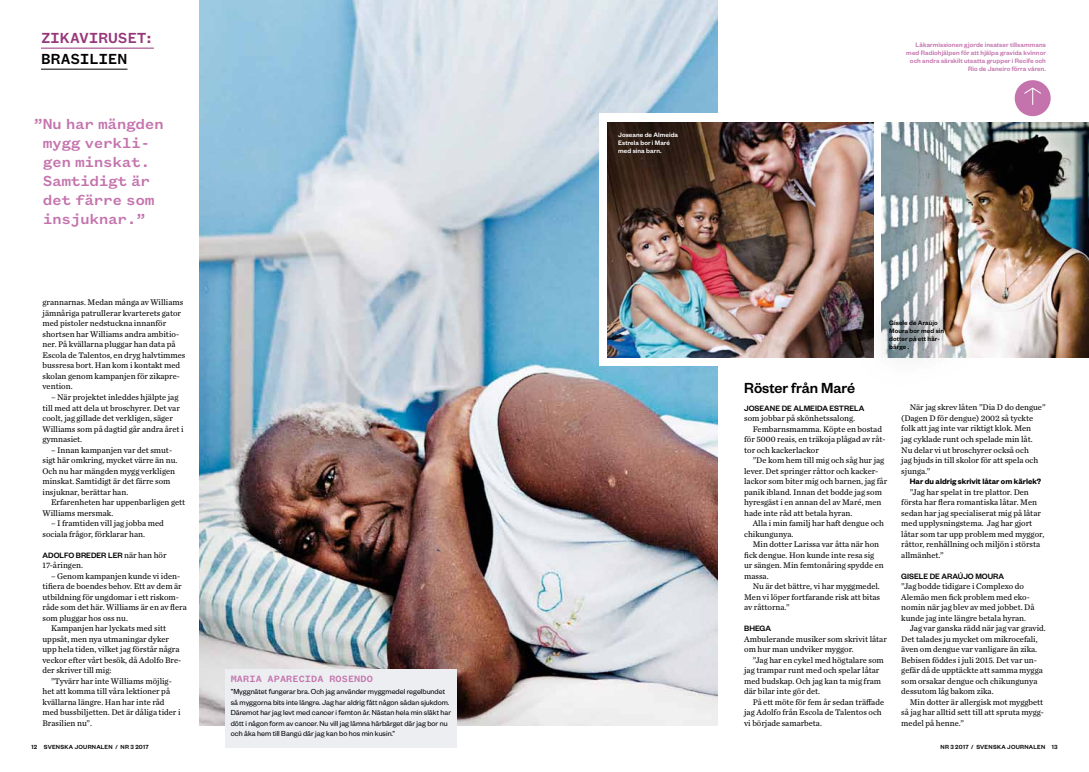
<style>
.page{position:relative;width:1089px;height:772px;background:#fff}
.page>*{position:absolute;margin:0;border:0;box-sizing:border-box;transform-origin:0 0}
.t1{font:500 16px/19px "Founders Grotesk Mono";letter-spacing:-.03em;color:#c473ad;text-align:center}
.t2{font:500 16px "Founders Grotesk";color:#000}
.t3{font:500 16px "Founders Grotesk Mono";letter-spacing:-.015em;color:#96377a}
.t4{font:500 16px "Founders Grotesk Mono";letter-spacing:-.01em;color:#000}
.t5{font:500 10px "Founders Grotesk Mono";color:#c473ad}
.t6{font:8.5px/10.5px "Chronicle Text G2";color:#000}
.t7{font:500 8.5px "Founders Grotesk";color:#000}
.t8{font:600 8.5px "Founders Grotesk";color:#000}
.t9{font:8px/10.5px "Founders Grotesk";color:#000}
.t10{font:500 7px/8px "Founders Grotesk";letter-spacing:.01em;color:#c473ad;text-align:right}
.t11{font:500 7px/8px "Founders Grotesk";letter-spacing:.01em;color:#000}
.t12{font:500 7px/8px "Founders Grotesk";letter-spacing:.01em;color:#fff}
.t13{font:500 6.5px "Founders Grotesk";letter-spacing:.04em;color:#000}
.s1{font-family:"Chronicle Text G2";font-weight:400}
</style>
<div class="page">
<hr style="left:41px;top:48px;width:113px;height:1px;background:#96377a">
<hr style="left:41px;top:69px;width:86px;height:1px;background:#000">
<img style="left:200px;top:0;width:517px;height:725px">
<img style="left:881px;top:122px;width:207px;height:235px">
<div style="left:225px;top:668px;width:232px;height:78px;background:#eceef1"></div>
<div style="left:599px;top:114px;width:280px;height:251px;background:#fff"></div>
<img style="left:608px;top:122px;width:265px;height:235px">
<div style="left:856px;top:286px;width:120px;height:100px;background:#000;opacity:.75"></div>
<div style="left:1014px;top:80px;width:36px;height:36px;background:#c473ad;border-radius:50%"></div>
<svg style="left:1024px;top:87px;width:17px;height:18px"></svg>
<h1 class="t3" style="left:41px;top:29px;width:114px">zikaviruset:</h1>
<h1 class="t4" style="left:41px;top:50px;width:88px">brasilien</h1>
<h1 class="t1" style="left:33px;top:114px;width:132px">” Nu har mängden mygg verkli&shy;gen minskat.<br>Samtidigt är det färre som insjuknar.”</h1>
<p class="t6" style="left:43px;top:296px;width:144px">grannarnas. Medan många av Williams jämnåriga patrullerar kvarterets gator med pistoler nedstuckna innanför shortsen har Williams andra ambitio&shy;ner. På kvällarna pluggar han data på Escola de Talentos, en dryg halvtimmes bussresa bort. Han kom i kontakt med skolan genom kampanjen för zikapre&shy;vention.</p>
<p class="t6" style="left:43px;top:391px;width:142px;text-indent:8px">– När projektet inleddes hjälpte jag till med att dela ut broschyrer. Det var coolt, jag gillade det verkligen, säger Williams som på dagtid går andra året i gymnasiet.</p>
<p class="t6" style="left:43px;top:443px;width:136px;text-indent:8px">– Innan kampanjen var det smut&shy;sigt här omkring, mycket värre än nu.<br>Och nu har mängden mygg verkligen minskat. Samtidigt är det färre som insjuknar, berättar han.</p>
<p class="t6" style="left:43px;top:496px;width:144px;text-indent:8px">Erfarenheten har uppenbarligen gett<br>Williams mersmak.</p>
<p class="t6" style="left:43px;top:517px;width:123px;text-indent:8px">– I framtiden vill jag jobba med sociala frågor, förklarar han.</p>
<p class="t7" style="left:43px;top:549px;width:125px">Adolfo Breder ler <span class="s1">när han hör</span></p>
<p class="t6" style="left:43px;top:559px;width:42px">17-åringen.</p>
<p class="t6" style="left:51px;top:569px;width:131px">– Genom kampanjen kunde vi iden-</p>
<p class="t6" style="left:43px;top:580px;width:141px">tifiera de boendes behov. Ett av dem är</p>
<p class="t6" style="left:43px;top:590px;width:138px">utbildning för ungdomar i ett riskom-</p>
<p class="t6" style="left:43px;top:601px;width:146px">råde som det här. Williams är en av flera</p>
<p class="t6" style="left:43px;top:611px;width:87px">som pluggar hos oss nu.</p>
<p class="t6" style="left:51px;top:622px;width:117px">Kampanjen har lyckats med sitt</p>
<p class="t6" style="left:43px;top:632px;width:128px">uppsåt, men nya utmaningar dyker</p>
<p class="t6" style="left:43px;top:643px;width:138px">upp hela tiden, vilket jag förstår några</p>
<p class="t6" style="left:43px;top:653px;width:140px">veckor efter vårt besök, då Adolfo Bre-</p>
<p class="t6" style="left:43px;top:664px;width:70px">der skriver till mig:</p>
<p class="t6" style="left:51px;top:674px;width:122px">”Tyvärr har inte Williams möjlig-</p>
<p class="t6" style="left:43px;top:685px;width:129px">het att komma till våra lektioner på</p>
<p class="t6" style="left:43px;top:695px;width:124px">kvällarna längre. Han har inte råd</p>
<p class="t6" style="left:43px;top:706px;width:139px">med bussbiljetten. Det är dåliga tider i</p>
<p class="t6" style="left:43px;top:716px;width:51px">Brasilien nu”.</p>
<p class="t13" style="left:31px;top:742px;width:119px">12 svenska journalen / nr 3 2017</p>
<p class="t5" style="left:231px;top:673px;width:8px">MARIA</p>
<p class="t5" style="left:267px;top:673px;width:20px">APARECIDA</p>
<p class="t5" style="left:329px;top:673px;width:8px">ROSENDO</p>
<p class="t9" style="left:231px;top:685px;width:222px">”Myggnätet fungerar bra. Och jag använder myggmedel regelbundet så myggorna bits inte längre. Jag har aldrig fått någon sådan sjukdom.<br>Däremot har jag levt med cancer i femton år. Nästan hela min släkt har dött i någon form av cancer. Nu vill jag lämna härbärget där jag bor nu och åka hem till Bangú där jag kan bo hos min kusin.”</p>
<p class="t12" style="left:618px;top:130px;width:61px">Joseane de Almeida<br>Estrela bor i Maré med sina barn.</p>
<p class="t10" style="left:906px;top:41px;width:141px">Läkarmissionen gjorde insatser tillsammans med Radiohjälpen för att hjälpa gravida kvinnor och andra särskilt utsatta grupper i Recife och Rio de Janeiro förra våren.</p>
<h1 class="t2" style="left:744px;top:377px;width:112px">Röster från Maré</h1>
<p class="t11" style="left:889px;top:318px;width:56px">Gisele de Araújo<br>Moura bor med sin dotter på ett här&shy;bärge .</p>
<p class="t7" style="left:744px;top:402px;width:22px">JOSEANE</p>
<p class="t7" style="left:781px;top:402px;width:34px">DE ALMEIDA</p>
<p class="t7" style="left:829px;top:402px;width:16px">ESTRELA</p>
<p class="t6" style="left:744px;top:412px;width:112px">som jobbar på skönhetssalong.</p>
<p class="t6" style="left:752px;top:422px;width:131px">Fembarnsmamma. Köpte en bostad</p>
<p class="t6" style="left:744px;top:433px;width:143px">för 5000 reais, en träkoja plågad av råt-</p>
<p class="t6" style="left:744px;top:443px;width:76px">tor och kackerlackor</p>
<p class="t6" style="left:752px;top:454px;width:133px">”De kom hem till mig och såg hur jag</p>
<p class="t6" style="left:744px;top:464px;width:136px">lever. Det springer råttor och kacker-</p>
<p class="t6" style="left:744px;top:475px;width:144px">lackor som biter mig och barnen, jag får</p>
<p class="t6" style="left:744px;top:485px;width:139px">panik ibland. Innan det bodde jag som</p>
<p class="t6" style="left:744px;top:496px;width:139px">hyresgäst i en annan del av Maré, men</p>
<p class="t6" style="left:744px;top:506px;width:110px">hade inte råd att betala hyran.</p>
<p class="t6" style="left:752px;top:517px;width:133px">Alla i min familj har haft dengue och</p>
<p class="t6" style="left:744px;top:527px;width:51px">chikungunya.</p>
<p class="t6" style="left:752px;top:538px;width:128px">Min dotter Larissa var åtta när hon</p>
<p class="t6" style="left:744px;top:548px;width:132px">fick dengue. Hon kunde inte resa sig</p>
<p class="t6" style="left:744px;top:559px;width:141px">ur sängen. Min femtonåring spydde en</p>
<p class="t6" style="left:744px;top:569px;width:26px">massa.</p>
<p class="t6" style="left:752px;top:580px;width:129px">Nu är det bättre, vi har myggmedel.</p>
<p class="t6" style="left:744px;top:590px;width:137px">Men vi löper fortfarande risk att bitas</p>
<p class="t6" style="left:744px;top:601px;width:47px">av råttorna.”</p>
<p class="t7" style="left:744px;top:622px;width:28px">BHEGA</p>
<p class="t6" style="left:744px;top:632px;width:144px">Ambulerande musiker som skrivit låtar om hur man undviker myggor.</p>
<p class="t6" style="left:744px;top:653px;width:141px;text-indent:8px">”Jag har en cykel med högtalare som jag trampar runt med och spelar låtar med budskap. Och jag kan ta mig fram där bilar inte gör det.</p>
<p class="t6" style="left:744px;top:695px;width:141px;text-indent:8px">På ett möte för fem år sedan träffade jag Adolfo från Escola de Talentos och vi började samarbeta.</p>
<p class="t6" style="left:901px;top:401px;width:146px;text-indent:8px">När jag skrev låten ”Dia D do dengue” (Dagen D för dengue) 2002 så tyckte folk att jag inte var riktigt klok. Men<br>jag cyklade runt och spelade min låt.<br>Nu delar vi ut broschyrer också och<br>jag bjuds in till skolor för att spela och sjunga.”</p>
<p class="t8" style="left:909px;top:475px;width:133px">Har du aldrig skrivit låtar om kärlek?</p>
<p class="t6" style="left:901px;top:485px;width:144px;text-indent:8px">”Jag har spelat in tre plattor. Den första har flera romantiska låtar. Men sedan har jag specialiserat mig på låtar med upplysningstema. Jag har gjort låtar som tar upp problem med myggor, råttor, renhållning och miljön i största allmänhet.”</p>
<p class="t7" style="left:901px;top:570px;width:19px">GISELE</p>
<p class="t7" style="left:929px;top:570px;width:19px">DE ARA</p>
<p class="t7" style="left:958px;top:570px;width:31px">ÚJO MOURA</p>
<p class="t6" style="left:901px;top:580px;width:124px">”Jag bodde tidigare i Complexo do</p>
<p class="t6" style="left:901px;top:590px;width:130px">Alemão men fick problem med eko-</p>
<p class="t6" style="left:901px;top:601px;width:135px">nomin när jag blev av med jobbet. Då</p>
<p class="t6" style="left:901px;top:611px;width:126px">kunde jag inte längre betala hyran.</p>
<p class="t6" style="left:909px;top:622px;width:137px">Jag var ganska rädd när jag var gravid.</p>
<p class="t6" style="left:901px;top:632px;width:138px">Det talades ju mycket om mikrocefali,</p>
<p class="t6" style="left:901px;top:643px;width:137px">även om dengue var vanligare än zika.</p>
<p class="t6" style="left:901px;top:653px;width:137px">Bebisen föddes i juli 2015. Det var un-</p>
<p class="t6" style="left:901px;top:664px;width:143px">gefär då de upptäckte att samma mygga</p>
<p class="t6" style="left:901px;top:674px;width:138px">som orsakar dengue och chikungunya</p>
<p class="t6" style="left:901px;top:685px;width:94px">dessutom låg bakom zika.</p>
<p class="t6" style="left:909px;top:695px;width:135px">Min dotter är allergisk mot myggbett</p>
<p class="t6" style="left:901px;top:706px;width:144px">så jag har alltid sett till att spruta mygg-</p>
<p class="t6" style="left:901px;top:716px;width:64px">medel på henne.”</p>
<p class="t13" style="left:940px;top:742px;width:119px">nr 3 2017 / svenska journalen 13</p>
</div>
